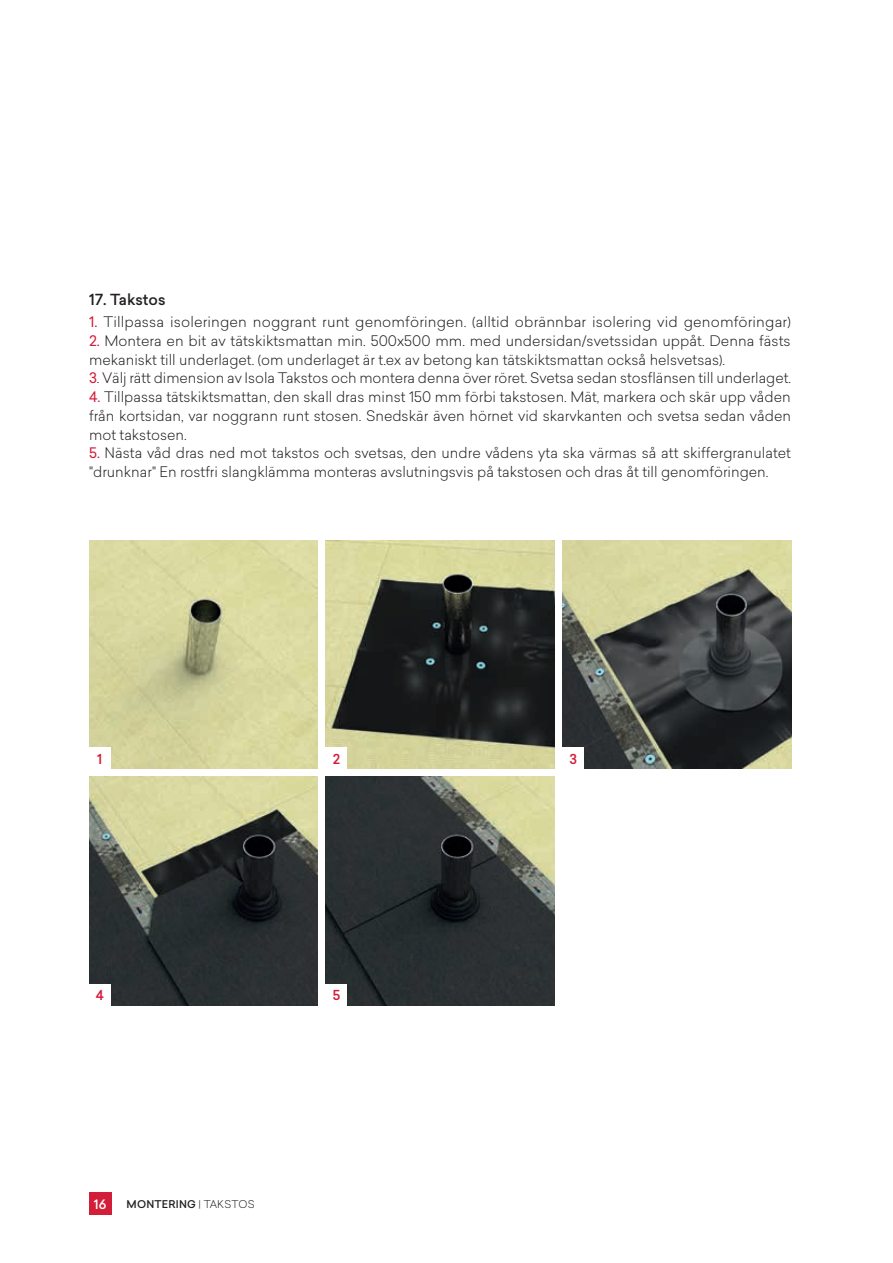
<style>
.page{position:relative;width:893px;height:1263px;background:#fff}
.page>*{position:absolute;margin:0;border:0;box-sizing:border-box;transform-origin:0 0}
.Subtitle_-_Body_text{font:500 15px "Sailec";color:#231f20}
.Body_text{font:300 14.25px/18.8px "Sailec";color:#231f20}
.Grunnleggende_avsnit{font:500 13.5px "Sailec";color:#d31e39}
.t1{font:500 12.75px "Sailec";color:#fff}
.Body_text-2{font:500 10.5px "Sailec";letter-spacing:.02em;color:#231f20}
.s1{font-weight:400;color:#d31e39}
.s2{font-weight:300}
</style>
<div class="page">
<div style="left:89px;top:1193px;width:22px;height:22px;background:#d31e39"></div>
<img style="left:89px;top:540px;width:229px;height:229px">
<img style="left:326px;top:540px;width:228px;height:229px">
<img style="left:563px;top:540px;width:228px;height:229px">
<img style="left:89px;top:777px;width:229px;height:228px">
<img style="left:326px;top:777px;width:228px;height:228px">
<div style="left:89px;top:748px;width:21px;height:21px;background:#fff"></div>
<div style="left:326px;top:748px;width:21px;height:21px;background:#fff"></div>
<div style="left:562px;top:748px;width:22px;height:21px;background:#fff"></div>
<div style="left:89px;top:984px;width:21px;height:21px;background:#fff"></div>
<div style="left:326px;top:984px;width:21px;height:21px;background:#fff"></div>
<p class="Subtitle_-_Body_text" style="left:89px;top:289px;width:78px">17. Takstos</p>
<p class="Body_text" style="left:89px;top:312px;width:703px"><span class="s1">1.</span> Tillpassa isoleringen noggrant runt genomföringen. (alltid obrännbar isolering vid genomföringar)</p>
<p class="Body_text" style="left:89px;top:331px;width:703px"><span class="s1">2.</span> Montera en bit av tätskiktsmattan min. 500x500 mm. med undersidan/svetssidan uppåt. Denna fästs mekaniskt till underlaget. (om underlaget är t.ex av betong kan tätskiktsmattan också helsvetsas).</p>
<p class="Body_text" style="left:89px;top:368px;width:703px"><span class="s1">3</span>. Välj rätt dimension av Isola Takstos och montera denna över röret. Svetsa sedan stosflänsen till underlaget.</p>
<p class="Body_text" style="left:89px;top:387px;width:703px;text-align:justify"><span class="s1">4.</span> Tillpassa tätskiktsmattan, den skall dras minst 150 mm förbi takstosen. Mät, markera och skär upp våden från kortsidan, var noggrann runt stosen. Snedskär även hörnet vid skarvkanten och svetsa sedan våden mot takstosen.</p>
<p class="Body_text" style="left:89px;top:443px;width:703px"><span class="s1">5.</span> Nästa våd dras ned mot takstos och svetsas, den undre vådens yta ska värmas så att skiffergranulatet "drunknar" En rostfri slangklämma monteras avslutningsvis på takstosen och dras åt till genomföringen.</p>
<p class="Grunnleggende_avsnit" style="left:97px;top:749px;width:7px">1</p>
<p class="Grunnleggende_avsnit" style="left:333px;top:749px;width:9px">2</p>
<p class="Grunnleggende_avsnit" style="left:570px;top:749px;width:9px">3</p>
<p class="Grunnleggende_avsnit" style="left:96px;top:986px;width:10px">4</p>
<p class="Grunnleggende_avsnit" style="left:333px;top:986px;width:9px">5</p>
<p class="t1" style="left:94px;top:1195px;width:14px">16</p>
<p class="Body_text-2" style="left:127px;top:1196px;width:130px">MONTERING <span class="s2">| TAKSTOS</span></p>
</div>
